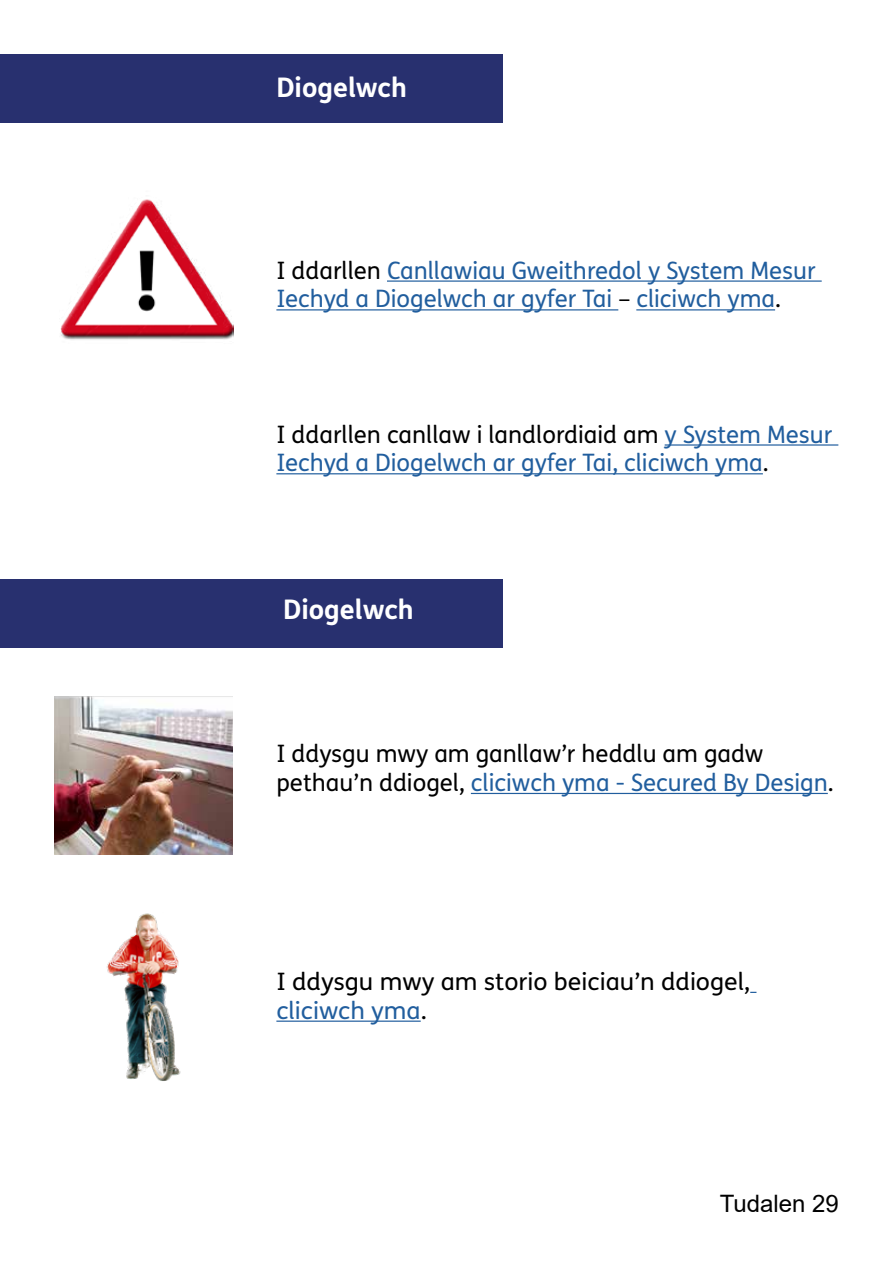
<style>
.page{position:relative;width:893px;height:1263px;background:#fff}
.page>*{position:absolute;margin:0;border:0;box-sizing:border-box;transform-origin:0 0}
.Bodytext{font:700 27px "FS Me Pro";color:#fff}
.Bodytext-2{font:24px/28.8px "FS Me Pro";color:#215e9e}
.Bodytext-3{font:24px/28.8px "FS Me Pro";color:#000}
.Bodytext-4{font:24px/28.8px "FS Me Pro";color:#000;scale:1.04 1}
.t1{font:24px "Arial";color:#000}
.s1{color:#000}
.s2{color:#215e9e}
</style>
<div class="page">
<div style="left:0;top:579px;width:502px;height:69px;background:#28306f"></div>
<div style="left:0;top:54px;width:502px;height:69px;background:#28306f"></div>
<img style="left:60px;top:199px;width:174px;height:141px">
<hr style="left:387px;top:280px;width:435px;height:2px;background:#215e9e">
<hr style="left:276px;top:309px;width:342px;height:1px;background:#215e9e">
<hr style="left:636px;top:309px;width:139px;height:1px;background:#215e9e">
<hr style="left:665px;top:444px;width:173px;height:2px;background:#215e9e">
<hr style="left:276px;top:473px;width:487px;height:1px;background:#215e9e">
<hr style="left:471px;top:793px;width:357px;height:1px;background:#215e9e">
<hr style="left:276px;top:1020px;width:145px;height:2px;background:#215e9e">
<img style="left:54px;top:696px;width:179px;height:159px">
<img style="left:107px;top:913px;width:74px;height:168px">
<p class="Bodytext" style="left:276px;top:66px;width:132px">Diogelwch</p>
<p class="Bodytext-2" style="left:276px;top:255px;width:541px"><span class="s1">I ddarllen</span> Canllawiau Gweithredol y System Mesur<br>Iechyd a Diogelwch ar gyfer Tai <span class="s1">–</span> cliciwch yma<span class="s1">.</span></p>
<p class="Bodytext-2" style="left:276px;top:419px;width:557px"><span class="s1">I ddarllen canllaw i landlordiaid am</span> y System Mesur<br>Iechyd a Diogelwch ar gyfer Tai, cliciwch yma<span class="s1">.</span></p>
<p class="Bodytext" style="left:283px;top:588px;width:132px">Diogelwch</p>
<p class="Bodytext-3" style="left:276px;top:739px;width:559px">I ddysgu mwy am ganllaw’r heddlu am gadw pethau’n ddiogel, <span class="s2">cliciwch yma - Secured By Design</span>.</p>
<p class="Bodytext-4" style="left:276px;top:967px;width:457px">I ddysgu mwy am storio beiciau’n ddiogel, <span class="s2">cliciwch yma</span>.</p>
<p class="t1" style="left:720px;top:1187px;width:121px">Tudalen 29</p>
</div>
